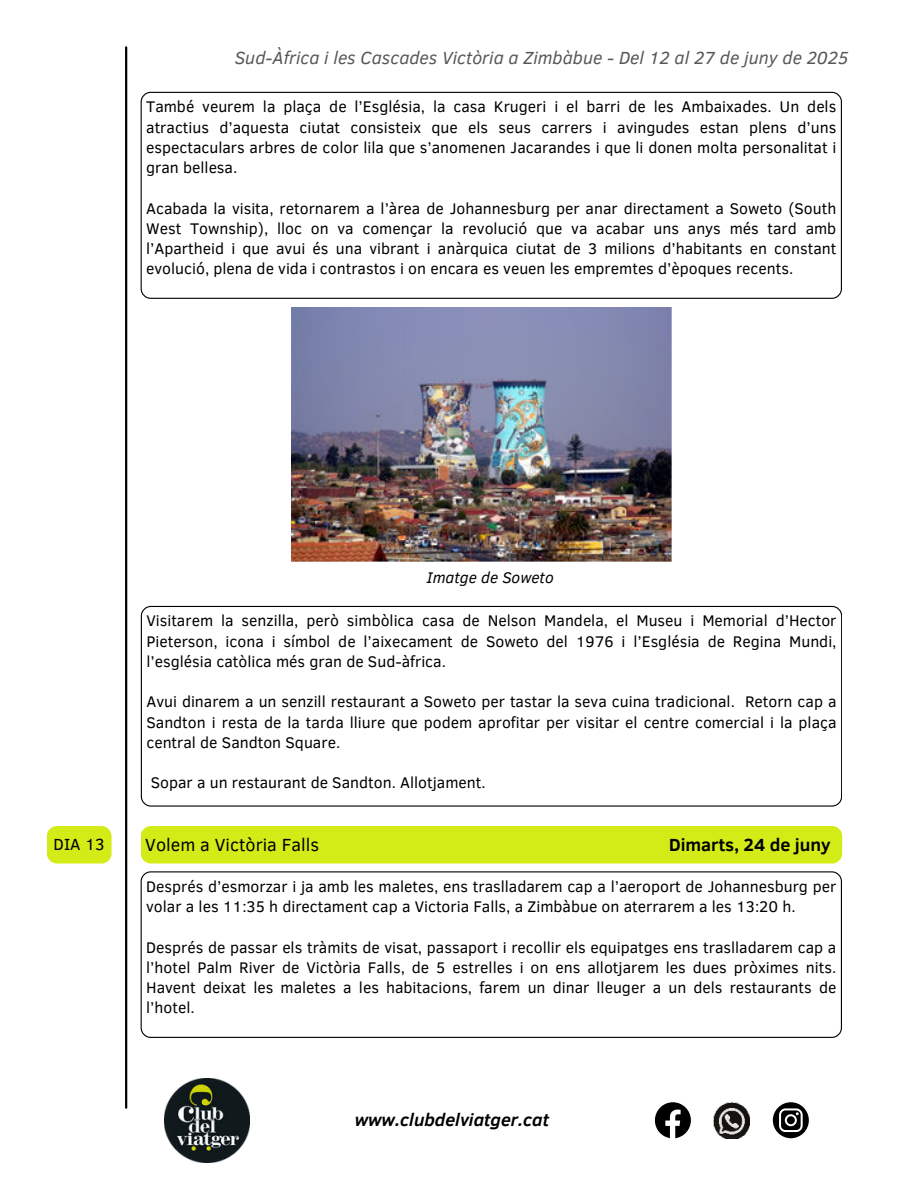
<style>
.page{position:relative;width:918px;height:1188px;background:#fff}
.page>*{position:absolute;margin:0;border:0;box-sizing:border-box;transform-origin:0 0}
.t1{font:italic 18px "Clear Sans";color:#575757}
.t2{font:italic 700 18px "Clear Sans";color:#000}
.t3{font:18px "Clear Sans";color:#000}
.t4{font:700 18px "Clear Sans";color:#000}
.t5{font:16.5px "Clear Sans";color:#000}
.t6{font:15.75px/20.2px "Clear Sans";color:#000;text-align:justify}
.t7{font:italic 15.75px "Clear Sans";color:#000}
</style>
<div class="page">
<hr style="left:125px;top:47px;width:2px;height:1061px;background:#000">
<svg style="left:655px;top:1102px;width:36px;height:36px"></svg>
<svg style="left:773px;top:1102px;width:36px;height:36px"></svg>
<img style="left:714px;top:1102px;width:36px;height:36px">
<img style="left:165px;top:1078px;width:84px;height:85px">
<svg style="left:141px;top:92px;width:701px;height:207px"></svg>
<div style="left:141px;top:826px;width:701px;height:38px;background:#d3eb17;border-radius:10px"></div>
<div style="left:47px;top:826px;width:64px;height:38px;background:#d3eb17;border-radius:10px"></div>
<svg style="left:141px;top:606px;width:701px;height:200px"></svg>
<img style="left:291px;top:307px;width:381px;height:255px">
<svg style="left:141px;top:871px;width:701px;height:167px"></svg>
<p class="t1" style="left:235px;top:46px;width:615px">Sud-Àfrica i les Cascades Victòria a Zimbàbue - Del 12 al 27 de juny de 2025</p>
<p class="t6" style="left:146px;top:97px;width:692px">També veurem la plaça de l’Església, la casa Krugeri i el barri de les Ambaixades. Un dels atractius d’aquesta ciutat consisteix que els seus carrers i avingudes estan plens d’uns espectaculars arbres de color lila que s’anomenen Jacarandes i que li donen molta personalitat i gran bellesa.</p>
<p class="t6" style="left:146px;top:198px;width:692px">Acabada la visita, retornarem a l’àrea de Johannesburg per anar directament a Soweto (South West Township), lloc on va començar la revolució que va acabar uns anys més tard amb l’Apartheid i que avui és una vibrant i anàrquica ciutat de 3 milions d’habitants en constant evolució, plena de vida i contrastos i on encara es veuen les empremtes d’èpoques recents.</p>
<p class="t7" style="left:427px;top:566px;width:129px">Imatge de Soweto</p>
<p class="t6" style="left:146px;top:611px;width:692px">Visitarem la senzilla, però simbòlica casa de Nelson Mandela, el Museu i Memorial d’Hector Pieterson, icona i símbol de l’aixecament de Soweto del 1976 i l’Església de Regina Mundi, l’església catòlica més gran de Sud-àfrica.</p>
<p class="t6" style="left:146px;top:692px;width:692px">Avui dinarem a un senzill restaurant a Soweto per tastar la seva cuina tradicional. Retorn cap a Sandton i resta de la tarda lliure que podem aprofitar per visitar el centre comercial i la plaça central de Sandton Square.</p>
<p class="t6" style="left:151px;top:773px;width:337px">Sopar a un restaurant de Sandton. Allotjament.</p>
<p class="t5" style="left:54px;top:833px;width:53px">DIA 13</p>
<p class="t3" style="left:145px;top:833px;width:175px">Volem a Victòria Falls</p>
<p class="t4" style="left:669px;top:831px;width:163px">Dimarts, 24 de juny</p>
<p class="t6" style="left:146px;top:876px;width:692px">Després d’esmorzar i ja amb les maletes, ens traslladarem cap a l’aeroport de Johannesburg per volar a les 11:35 h directament cap a Victoria Falls, a Zimbàbue on aterrarem a les 13:20 h.</p>
<p class="t6" style="left:146px;top:937px;width:692px">Després de passar els tràmits de visat, passaport i recollir els equipatges ens traslladarem cap a l’hotel Palm River de Victòria Falls, de 5 estrelles i on ens allotjarem les dues pròximes nits.<br>Havent deixat les maletes a les habitacions, farem un dinar lleuger a un dels restaurants de l’hotel.</p>
<p class="t2" style="left:355px;top:1107px;width:196px">www.clubdelviatger.cat</p>
</div>
